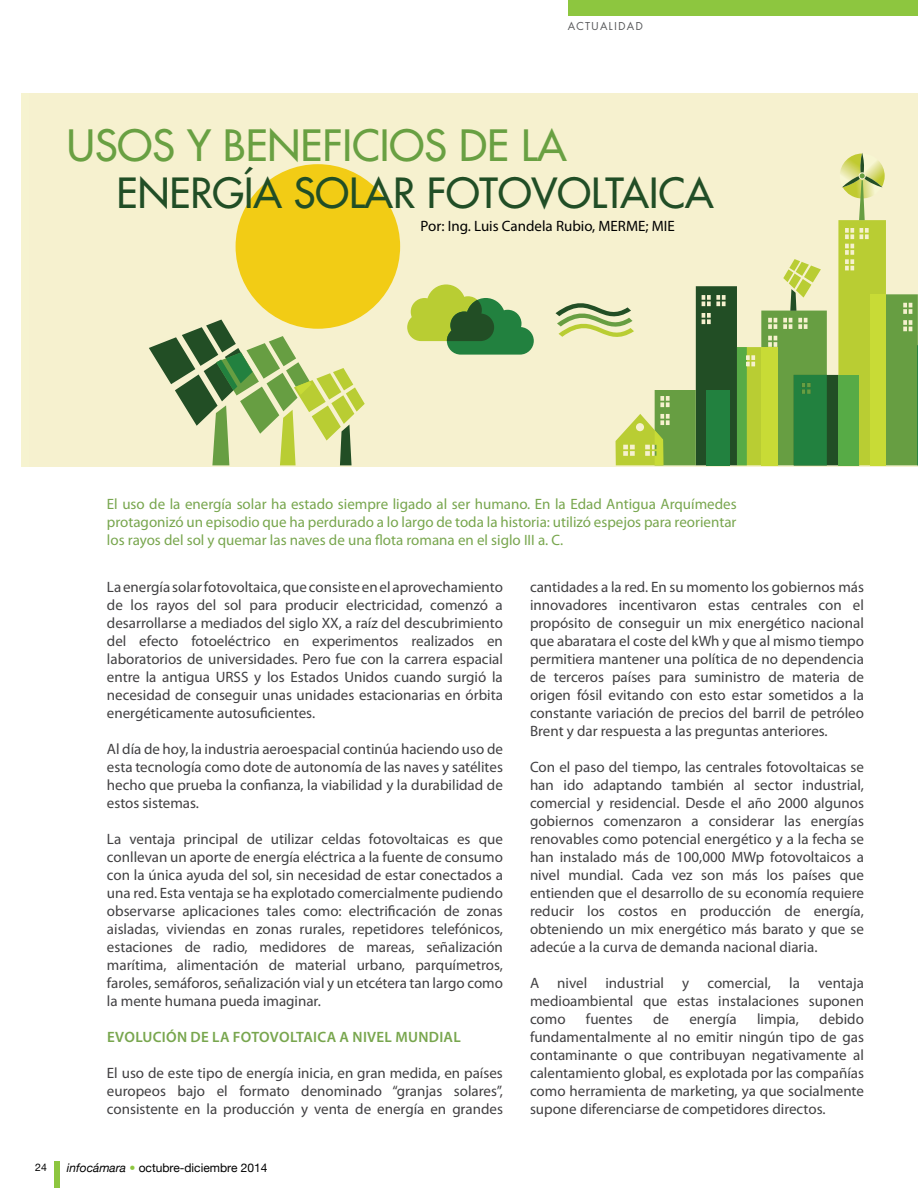
<style>
.page{position:relative;width:918px;height:1188px;background:#fff}
.page>*{position:absolute;margin:0;border:0;box-sizing:border-box;transform-origin:0 0}
.t1{font:42px "Futura";color:#69a042}
.t2{font:40.5px "Futura";color:#214e26}
.t3{font:15px/18px "Myriad Pro";color:#414042;text-align:justify}
.t4{font:15px/18px "Myriad Pro";color:#78a64e;text-align:justify}
.t5{font:600 15px "Myriad Pro";letter-spacing:.02em;color:#78a64e}
.t6{font:15px "Myriad Pro";color:#000}
.t7{font:12px "Helvetica Neue";color:#000}
.t8{font:12px "Futura T";letter-spacing:.1em;color:#58595b}
.t9{font:10.5px "Helvetica Neue";color:#000}
.s1{font-style:italic}
.s2{font-style:italic;color:#8dc63f}
</style>
<div class="page">
<div style="left:568px;top:0;width:350px;height:16px;background:#8dc63f"></div>
<div style="left:54px;top:1161px;width:5px;height:27px;background:#8dc63f"></div>
<div style="left:29px;top:93px;width:889px;height:374px;background:#f6f1cf"></div>
<svg style="left:149px;top:320px;width:216px;height:145px"></svg>
<div style="left:236px;top:164px;width:164px;height:165px;background:#f2cc15;border-radius:50%"></div>
<svg style="left:407px;top:284px;width:127px;height:71px"></svg>
<svg style="left:556px;top:153px;width:362px;height:312px"></svg>
<p class="t8" style="left:568px;top:19px;width:77px">ACTUALIDAD</p>
<h1 class="t1" style="left:67px;top:118px;width:501px">USOS Y BENEFICIOS DE LA</h1>
<h2 class="t2" style="left:117px;top:167px;width:599px">ENERGÍA SOLAR FOTOVOLTAICA</h2>
<p class="t6" style="left:421px;top:217px;width:256px">Por: Ing. Luis Candela Rubio, MERME; MIE</p>
<p class="t4" style="left:107px;top:495px;width:631px">El uso de la energía solar ha estado siempre ligado al ser humano. En la Edad Antigua Arquímedes protagonizó un episodio que ha perdurado a lo largo de toda la historia: utilizó espejos para reorientar los rayos del sol y quemar las naves de una flota romana en el siglo III a. C.</p>
<p class="t3" style="left:107px;top:578px;width:398px">La energía solar fotovoltaica, que consiste en el aprovechamiento de los rayos del sol para producir electricidad, comenzó a desarrollarse a mediados del siglo XX, a raíz del descubrimiento del efecto fotoeléctrico en experimentos realizados en laboratorios de universidades. Pero fue con la carrera espacial entre la antigua URSS y los Estados Unidos cuando surgió la necesidad de conseguir unas unidades estacionarias en órbita energéticamente autosuficientes.</p>
<p class="t3" style="left:107px;top:740px;width:398px">Al día de hoy, la industria aeroespacial continúa haciendo uso de esta tecnología como dote de autonomía de las naves y satélites hecho que prueba la confianza, la viabilidad y la durabilidad de estos sistemas.</p>
<p class="t3" style="left:107px;top:830px;width:398px">La ventaja principal de utilizar celdas fotovoltaicas es que conllevan un aporte de energía eléctrica a la fuente de consumo con la única ayuda del sol, sin necesidad de estar conectados a una red. Esta ventaja se ha explotado comercialmente pudiendo observarse aplicaciones tales como: electrificación de zonas aisladas, viviendas en zonas rurales, repetidores telefónicos, estaciones de radio, medidores de mareas, señalización marítima, alimentación de material urbano, parquímetros, faroles, semáforos, señalización vial y un etcétera tan largo como la mente humana pueda imaginar.</p>
<p class="t5" style="left:107px;top:1028px;width:355px">EVOLUCIÓN DE LA FOTOVOLTAICA A NIVEL MU NDIAL</p>
<p class="t3" style="left:107px;top:1064px;width:397px">El uso de este tipo de energía inicia, en gran medida, en países europeos bajo el formato denominado “granjas solares”, consistente en la producción y venta de energía en grandes</p>
<p class="t3" style="left:530px;top:578px;width:336px">cantidades a la red. En su momento los gobiernos más innovadores incentivaron estas centrales con el propósito de conseguir un mix energético nacional que abaratara el coste del kWh y que al mismo tiempo permitiera mantener una política de no dependencia de terceros países para suministro de materia de origen fósil evitando con esto estar sometidos a la constante variación de precios del barril de petróleo Brent y dar respuesta a las preguntas anteriores.</p>
<p class="t3" style="left:530px;top:758px;width:336px">Con el paso del tiempo, las centrales fotovoltaicas se han ido adaptando también al sector industrial, comercial y residencial. Desde el año 2000 algunos gobiernos comenzaron a considerar las energías renovables como potencial energético y a la fecha se han instalado más de 100,000 MWp fotovoltaicos a nivel mundial. Cada vez son más los países que entienden que el desarrollo de su economía requiere reducir los costos en producción de energía, obteniendo un mix energético más barato y que se adecúe a la curva de demanda nacional diaria.</p>
<p class="t3" style="left:530px;top:974px;width:336px">A nivel industrial y comercial, la ventaja medioambiental que estas instalaciones suponen como</p>
<p class="t3" style="left:586px;top:1010px;width:48px">fuentes</p>
<p class="t3" style="left:653px;top:1010px;width:17px">de</p>
<p class="t3" style="left:689px;top:1010px;width:49px">energía</p>
<p class="t3" style="left:757px;top:1010px;width:43px">limpia,</p>
<p class="t3" style="left:530px;top:1010px;width:336px;text-indent:289px">debido fundamentalmente al no emitir ningún tipo de gas contaminante o que contribuyan negativamente al calentamiento global, es explotada por las compañías como herramienta de marketing, ya que socialmente supone diferenciarse de competidores directos.</p>
<p class="t9" style="left:35px;top:1161px;width:13px">24</p>
<p class="t7" style="left:67px;top:1161px;width:202px"><span class="s1">infocámara</span> <span class="s2">•</span> octubre-diciembre 2014</p>
</div>
